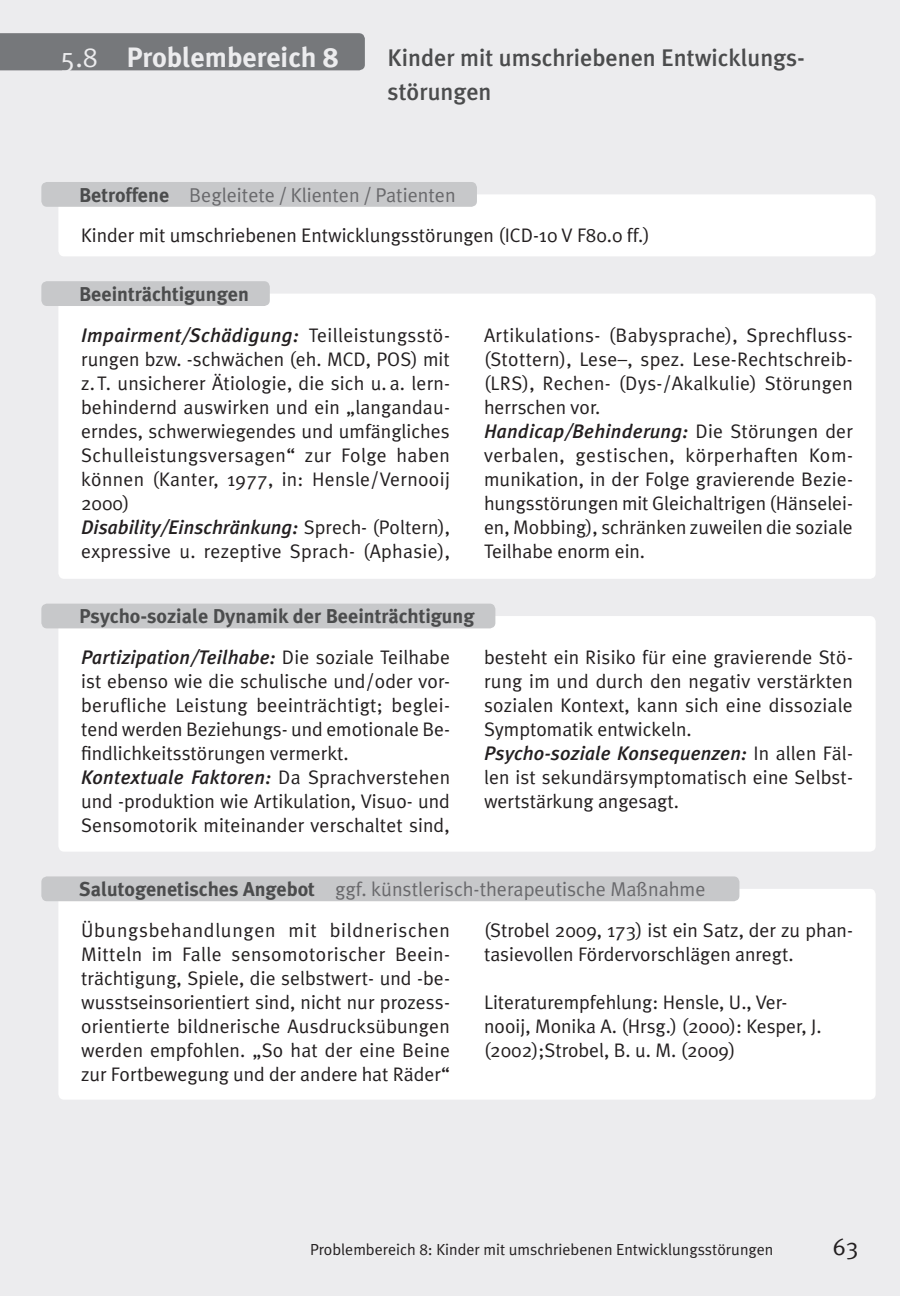
<style>
.page{position:relative;width:900px;height:1296px;background:#fff}
.page>*{position:absolute;margin:0;border:0;box-sizing:border-box;transform-origin:0 0}
.t1{font:700 28px "Meta Plus";color:#ececee}
._0_71___Problemberei{font:500 24px/33.6px "Meta Plus";color:#4b4c4d}
.t2{font:24px "Meta Plus Normal";color:#231f20}
.t3{font:20px "Meta Plus Normal";color:#69696c}
.t4{font:700 20px "Meta Plus";color:#4b4c4d}
._1_50___Trennblatt{font:19.6px/24px "Meta Plus Normal";color:#231f20;text-align:justify}
._1_52___Trennblatt{font:19.6px/24px "Meta Plus Normal";color:#231f20}
._6_10___Kolumnentite{font:16px "Meta Plus Normal";color:#231f20}
.s1{font-family:"Meta Plus Normal";font-weight:400}
.s2{font-family:"Meta Plus";font-weight:700;color:#4b4c4d}
.s3{font-family:"Meta Plus";font-weight:500;font-style:italic}
</style>
<div class="page">
<div style="left:0;top:0;width:899px;height:1296px;background:#ececee"></div>
<div style="left:58px;top:194px;width:817px;height:62px;background:#fff;border-radius:6px"></div>
<div style="left:58px;top:294px;width:817px;height:285px;background:#fff;border-radius:6px"></div>
<div style="left:58px;top:616px;width:817px;height:236px;background:#fff;border-radius:6px"></div>
<div style="left:58px;top:889px;width:817px;height:211px;background:#fff;border-radius:6px"></div>
<div style="left:41px;top:182px;width:435px;height:25px;background:#c7c8ca;border-radius:6px"></div>
<div style="left:41px;top:281px;width:229px;height:25px;background:#c7c8ca;border-radius:6px"></div>
<div style="left:41px;top:604px;width:454px;height:24px;background:#c7c8ca;border-radius:6px"></div>
<div style="left:41px;top:876px;width:698px;height:25px;background:#c7c8ca;border-radius:6px"></div>
<div style="left:0;top:33px;width:364px;height:37px;background:#76787b"></div>
<h1 class="t1" style="left:60px;top:41px;width:280px"><span class="s1">5.8</span> Problembereich 8</h1>
<p class="_0_71___Problemberei" style="left:387px;top:41px;width:416px">Kinder mit umschriebenen Entwicklungs&shy;störungen</p>
<p class="t3" style="left:79px;top:183px;width:378px"><span class="s2">Betroffene</span> Begleitete / Klienten / Patienten</p>
<p class="_1_50___Trennblatt" style="left:81px;top:223px;width:570px">Kinder mit umschriebenen Entwicklungsstörungen (ICD-10 V F80.0 ff.)</p>
<p class="t4" style="left:79px;top:282px;width:171px">Beeinträchtigungen</p>
<p class="_1_50___Trennblatt" style="left:81px;top:323px;width:370px"><span class="s3">Impairment/Schädigung:</span> Teilleistungsstö&shy;rungen bzw. -schwächen (eh. MCD, POS) mit z.T. unsicherer Ätiologie, die sich u. a. lern&shy;behindernd auswirken und ein „langandau&shy;erndes, schwerwiegendes und umfängliches Schulleistungsversagen“ zur Folge haben können (Kanter, 1977, in: Hensle/Vernooij 2000)</p>
<p class="_1_50___Trennblatt" style="left:81px;top:515px;width:370px"><span class="s3">Disability/Einschränkung:</span> Sprech- (Poltern), expressive u. rezeptive Sprach- (Aphasie),</p>
<p class="_1_50___Trennblatt" style="left:484px;top:323px;width:370px">Artikulations- (Babysprache), Sprechfluss-(Stottern), Lese–, spez. Lese-Rechtschreib-(LRS), Rechen- (Dys-/Akalkulie) Störungen herrschen vor.</p>
<p class="_1_50___Trennblatt" style="left:484px;top:419px;width:370px"><span class="s3">Handicap/Behinderung:</span> Die Störungen der verbalen, gestischen, körperhaften Kom&shy;munikation, in der Folge gravierende Bezie&shy;hungsstörungen mit Gleichaltrigen (Hänselei&shy;en, Mobbing), schränken zuweilen die soziale Teilhabe enorm ein.</p>
<p class="t4" style="left:79px;top:605px;width:397px">Psycho-soziale Dynamik der Beeinträchtigung</p>
<p class="_1_50___Trennblatt" style="left:81px;top:645px;width:370px"><span class="s3">Partizipation/Teilhabe:</span> Die soziale Teilhabe ist ebenso wie die schulische und/oder vor&shy;berufliche Leistung beeinträchtigt; beglei&shy;tend werden Beziehungs- und emotionale Be&shy;findlichkeitsstörungen vermerkt.</p>
<p class="_1_50___Trennblatt" style="left:81px;top:765px;width:370px"><span class="s3">Kontextuale Faktoren:</span> Da Sprachverstehen und -produktion wie Artikulation, Visuo- und Sensomotorik miteinander verschaltet sind,</p>
<p class="_1_50___Trennblatt" style="left:484px;top:645px;width:370px">besteht ein Risiko für eine gravierende Stö&shy;rung im und durch den negativ verstärkten sozialen Kontext, kann sich eine dissoziale Symptomatik entwickeln.</p>
<p class="_1_50___Trennblatt" style="left:484px;top:741px;width:370px"><span class="s3">Psycho-soziale Konsequenzen:</span> In allen Fäl&shy;len ist sekundärsymptomatisch eine Selbst&shy;wertstärkung angesagt.</p>
<p class="t3" style="left:79px;top:878px;width:627px"><span class="s2">Salutogenetisches Angebot</span> ggf. künstlerisch-therapeutische Maßnahme</p>
<p class="_1_50___Trennblatt" style="left:81px;top:918px;width:370px">Übungsbehandlungen mit bildnerischen Mitteln im Falle sensomotorischer Beein&shy;trächtigung, Spiele, die selbstwert- und -be&shy;wusstseinsorientiert sind, nicht nur prozess&shy;orientierte bildnerische Ausdrucksübungen werden empfohlen. „So hat der eine Beine zur Fortbewegung und der andere hat Räder“</p>
<p class="_1_50___Trennblatt" style="left:484px;top:918px;width:370px">(Strobel 2009, 173) ist ein Satz, der zu phan&shy;tasievollen Fördervorschlägen anregt.</p>
<p class="_1_52___Trennblatt" style="left:484px;top:990px;width:339px">Literaturempfehlung: Hensle, U., Ver&shy;nooij, Monika A. (Hrsg.) (2000): Kesper, J. (2002);Strobel, B. u. M. (2009)</p>
<p class="_6_10___Kolumnentite" style="left:310px;top:1240px;width:464px">Problembereich 8: Kinder mit umschriebenen Entwicklungsstörungen</p>
<p class="t2" style="left:832px;top:1233px;width:27px">63</p>
</div>
